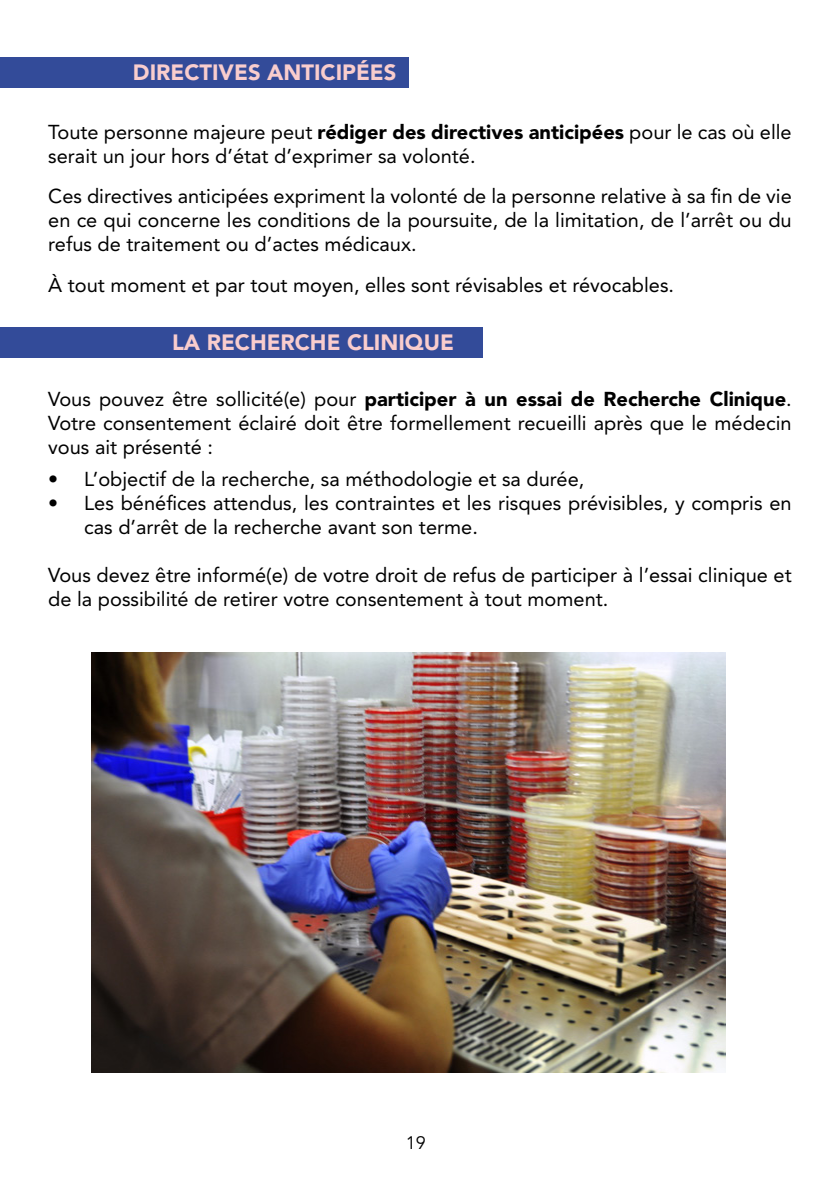
<style>
.page{position:relative;width:840px;height:1191px;background:#fff}
.page>*{position:absolute;margin:0;border:0;box-sizing:border-box;transform-origin:0 0}
.t1{font:900 22px "Avenir LT Std";color:#f9cdcd}
.t2{font:20px/24px "Avenir LT Std";color:#000}
.t3{font:18px "Avenir LT Std";color:#000}
.s1{font-weight:900}
</style>
<div class="page">
<div style="left:0;top:327px;width:482px;height:31px;background:#334b99"></div>
<div style="left:0;top:57px;width:408px;height:30px;background:#334b99"></div>
<img style="left:92px;top:652px;width:633px;height:420px">
<p class="t1" style="left:133px;top:59px;width:265px">DIRECTIVES ANTICIPÉES</p>
<p class="t2" style="left:48px;top:120px;width:744px">Toute personne majeure peut <span class="s1">rédiger des directives anticipées</span> pour le cas où elle serait un jour hors d’état d’exprimer sa volonté.</p>
<p class="t2" style="left:48px;top:184px;width:744px;text-align:justify">Ces directives anticipées expriment la volonté de la personne relative à sa fin de vie en ce qui concerne les conditions de la poursuite, de la limitation, de l’arrêt ou du refus de traitement ou d’actes médicaux.</p>
<p class="t2" style="left:48px;top:273px;width:627px">À tout moment et par tout moyen, elles sont révisables et révocables.</p>
<p class="t1" style="left:172px;top:329px;width:283px">LA RECHERCHE CLINIQUE</p>
<p class="t2" style="left:48px;top:387px;width:744px;text-align:justify">Vous pouvez être sollicité(e) pour <span class="s1">participer à un essai de Recherche Clinique</span>.<br>Votre consentement éclairé doit être formellement recueilli après que le médecin vous ait présenté :</p>
<p class="t2" style="left:48px;top:467px;width:537px">• L’objectif de la recherche, sa méthodologie et sa durée,</p>
<p class="t2" style="left:84px;top:491px;width:708px;text-indent:-36px">• Les bénéfices attendus, les contraintes et les risques prévisibles, y compris en cas d’arrêt de la recherche avant son terme.</p>
<p class="t2" style="left:48px;top:563px;width:744px">Vous devez être informé(e) de votre droit de refus de participer à l’essai clinique et de la possibilité de retirer votre consentement à tout moment.</p>
<p class="t3" style="left:405px;top:1132px;width:22px">19</p>
</div>
